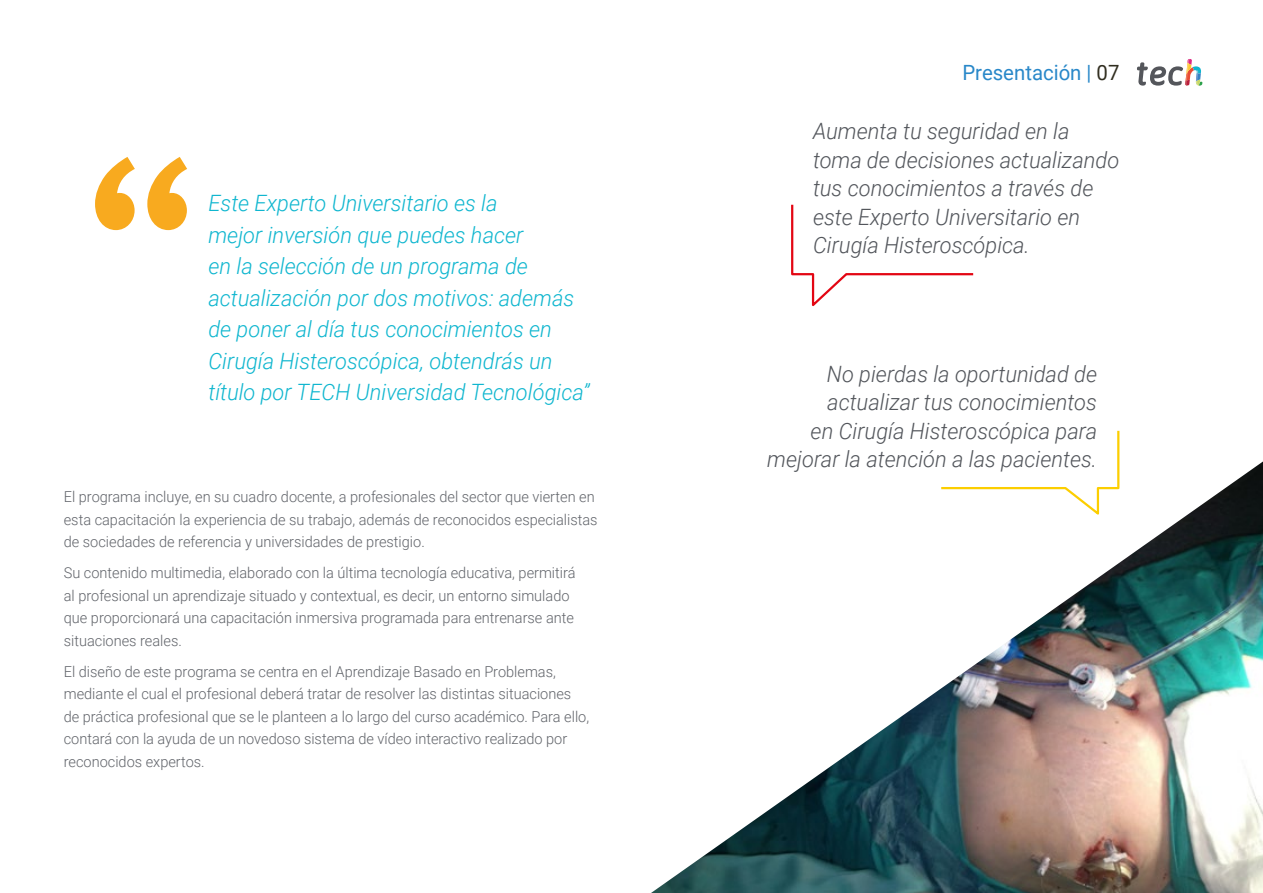
<style>
.page{position:relative;width:1263px;height:893px;background:#fff}
.page>*{position:absolute;margin:0;border:0;box-sizing:border-box;transform-origin:0 0}
.t1{font:italic 300 22.5px/28.5px "Roboto";color:#52555b;text-align:right}
.t2{font:italic 300 22.5px/31.5px "Roboto";color:#0fb6cf}
.t3{font:21px "Roboto";color:#2988c9}
.t4{font:300 15px/22.5px "Roboto";color:#61646a}
.s1{color:#312e20}
</style>
<div class="page">
<svg style="left:95px;top:157px;width:92px;height:73px"></svg>
<svg style="left:1117px;top:430px;width:3px;height:30px"></svg>
<svg style="left:791px;top:204px;width:183px;height:103px"></svg>
<img style="left:651px;top:460px;width:612px;height:433px">
<svg style="left:1137px;top:59px;width:65px;height:27px"></svg>
<p class="t2" style="left:208px;top:187px;width:383px">Este Experto Universitario es la<br>mejor inversión que puedes hacer<br>en la selección de un programa de actualización por dos motivos: además de poner al día tus conocimientos en Cirugía Histeroscópica, obtendrás un título por TECH Universidad Tecnológica”</p>
<p class="t4" style="left:64px;top:485px;width:535px">El programa incluye, en su cuadro docente, a profesionales del sector que vierten en esta capacitación la experiencia de su trabajo, además de reconocidos especialistas de sociedades de referencia y universidades de prestigio.</p>
<p class="t4" style="left:64px;top:561px;width:513px">Su contenido multimedia, elaborado con la última tecnología educativa, permitirá al profesional un aprendizaje situado y contextual, es decir, un entorno simulado que proporcionará una capacitación inmersiva programada para entrenarse ante situaciones reales.</p>
<p class="t4" style="left:64px;top:659px;width:527px">El diseño de este programa se centra en el Aprendizaje Basado en Problemas, mediante el cual el profesional deberá tratar de resolver las distintas situaciones de práctica profesional que se le planteen a lo largo del curso académico. Para ello, contará con la ayuda de un novedoso sistema de vídeo interactivo realizado por reconocidos expertos.</p>
<h2 class="t3" style="left:962px;top:57px;width:159px">Presentación | <span class="s1">07</span></h2>
<h1 class="t1" style="left:813px;top:116px;width:308px;text-align:left">Aumenta tu seguridad en la toma de decisiones actualizando tus conocimientos a través de este Experto Universitario en<br>Cirugía Histeroscópica.</h1>
<h1 class="t1" style="left:767px;top:358px;width:331px">No pierdas la oportunidad de actualizar tus conocimientos<br>en Cirugía Histeroscópica para mejorar la atención a las pacientes.</h1>
</div>
